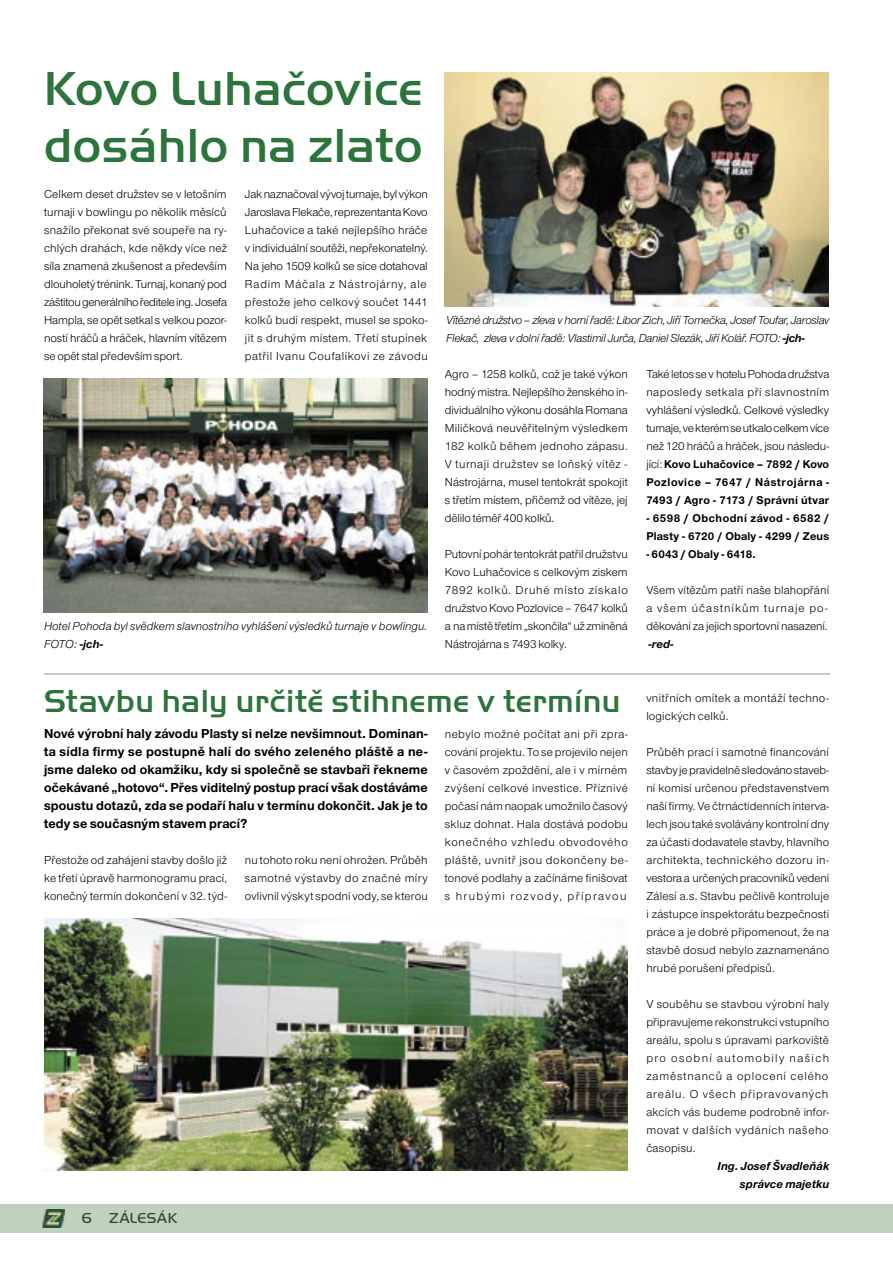
<style>
.page{position:relative;width:893px;height:1263px;background:#fff}
.page>*{position:absolute;margin:0;border:0;box-sizing:border-box;transform-origin:0 0}
.t1{font:500 49.5px/57px "Handel Gothic DOT";letter-spacing:.005em;color:#2c733c}
.t2{font:500 33px "Handel Gothic DOT";letter-spacing:.01em;color:#2c733c}
.t3{font:15px "Handel Gothic DOT Ligh";letter-spacing:.025em;color:#2a4732}
.t4{font:700 13.5px/18px "Nimbus Sans Novus TOT";letter-spacing:.01em;color:#000;text-align:justify}
.t5{font:12px/18px "Nimbus Sans Novus TOT";letter-spacing:.015em;color:#000;text-align:justify}
.t6{font:italic 12px/18px "Nimbus Sans Novus TOT";letter-spacing:-.025em;color:#000}
.t7{font:italic 12px/18px "Nimbus Sans Novus TOT";letter-spacing:.005em;color:#000}
.t8{font:italic 700 12px/18px "Nimbus Sans Novus TOT";letter-spacing:.015em;color:#000;text-align:right}
.t9{font:700 11.7px/18px "Nimbus Sans Novus TOT";letter-spacing:.03em;color:#000;text-align:justify}
.s1{font-weight:700}
.s2{font-weight:400;font-size:12px}
</style>
<div class="page">
<div style="left:0;top:1204px;width:893px;height:29px;background:#c0d2be"></div>
<img style="left:42px;top:1209px;width:23px;height:18px">
<img style="left:43px;top:378px;width:385px;height:234px">
<img style="left:445px;top:72px;width:383px;height:234px">
<img style="left:44px;top:918px;width:584px;height:252px">
<hr style="left:44px;top:674px;width:785px;height:1px;background:#c0d2be">
<h1 class="t1" style="left:44px;top:60px;width:380px">Kovo Luhačovice dosáhlo na zlato</h1>
<p class="t5" style="left:245px;top:185px;width:184px">Jak naznačoval vývoj turnaje, byl výkon Jaroslava Flekače, reprezentanta Kovo Luhačovice a také nejlepšího hráče v individuální soutěži, nepřekonatelný.<br>Na jeho 1509 kolků se sice dotahoval Radim Máčala z Nástrojárny, ale přestože jeho celkový součet 1441 kolků budí respekt, musel se spoko&shy;jit s druhým místem. Třetí stupínek patřil Ivanu Coufalíkovi ze závodu</p>
<p class="t5" style="left:44px;top:185px;width:184px">Celkem deset družstev se v letošním turnaji v bowlingu po několik měsíců snažilo překonat své soupeře na ry&shy;chlých drahách, kde někdy více než síla znamená zkušenost a především dlouholetý trénink. Turnaj, konaný pod záštitou generálního ředitele ing. Josefa Hampla, se opět setkal s velkou pozor&shy;ností hráčů a hráček, hlavním vítězem se opět stal především sport.</p>
<p class="t7" style="left:44px;top:617px;width:384px">Hotel Pohoda byl svědkem slavnostního vyhlášení výsledků turnaje v bowlingu.<br>FOTO: <span class="s1">-jch-</span></p>
<p class="t6" style="left:446px;top:311px;width:384px">Vítězné družstvo – zleva v horní řadě: Libor Zich, Jiří Tomečka, Josef Toufar, Jaroslav<br>Flekač, zleva v dolní řadě: Vlastimil Jurča, Daniel Slezák, Jiří Kolář. FOTO: <span class="s1">-jch-</span></p>
<p class="t5" style="left:445px;top:365px;width:185px">Agro – 1258 kolků, což je také výkon hodný mistra. Nejlepšího ženského in&shy;dividuálního výkonu dosáhla Romana Miličková neuvěřitelným výsledkem 182 kolků během jednoho zápasu.<br>V turnaji družstev se loňský vítěz - Nástrojárna, musel tentokrát spokojit s třetím místem, přičemž od vítěze, jej dělilo téměř 400 kolků.</p>
<p class="t5" style="left:445px;top:545px;width:185px">Putovní pohár tentokrát patřil družstvu Kovo Luhačovice s celkovým ziskem 7892 kolků. Druhé místo získalo družstvo Kovo Pozlovice – 7647 kolků a na místě třetím „skončila“ už zmíněná Nástrojárna s 7493 kolky.</p>
<p class="t5" style="left:646px;top:365px;width:184px">Také letos se v hotelu Pohoda družstva naposledy setkala při slavnostním vyhlášení výsledků. Celkové výsledky turnaje, ve kterém se utkalo celkem více než 120 hráčů a hráček, jsou následu-</p>
<p class="t9" style="left:646px;top:455px;width:184px"><span class="s2">jící:</span>Kovo Luhačovice – 7892 / Kovo Pozlovice – 7647 / Nástrojárna - 7493 / Agro - 7173 / Správní útvar</p>
<p class="t9" style="left:646px;top:509px;width:184px">- 6598 / Obchodní závod - 6582 /<br>Plasty - 6720 / Obaly - 4299 / Zeus</p>
<p class="t9" style="left:646px;top:545px;width:111px">- 6043 / Obaly - 6418.</p>
<p class="t5" style="left:646px;top:581px;width:184px">Všem vítězům patří naše blahopřání a všem účastníkům turnaje po&shy;děkování za jejich sportovní nasazení.</p>
<p class="t8" style="left:648px;top:635px;width:27px">-red-</p>
<h2 class="t2" style="left:44px;top:683px;width:578px">Stavbu haly určitě stihneme v termínu</h2>
<p class="t4" style="left:44px;top:724px;width:385px">Nové výrobní haly závodu Plasty si nelze nevšimnout. Dominan&shy;ta sídla firmy se postupně halí do svého zeleného pláště a ne&shy;jsme daleko od okamžiku, kdy si společně se stavbaři řekneme očekávané „hotovo“. Přes viditelný postup prací však dostáváme spoustu dotazů, zda se podaří halu v termínu dokončit. Jak je to tedy se současným stavem prací?</p>
<p class="t5" style="left:445px;top:725px;width:185px">nebylo možné počítat ani při zpra&shy;cování projektu. To se projevilo nejen v časovém zpoždění, ale i v mírném zvýšení celkové investice. Příznivé počasí nám naopak umožnilo časový skluz dohnat. Hala dostává podobu konečného vzhledu obvodového pláště, uvnitř jsou dokončeny be&shy;tonové podlahy a začínáme finišovat s hrubými rozvody, přípravou</p>
<p class="t5" style="left:245px;top:851px;width:184px">nu tohoto roku není ohrožen. Průběh samotné výstavby do značné míry ovlivnil výskyt spodní vody, se kterou</p>
<p class="t5" style="left:44px;top:851px;width:185px">Přestože od zahájení stavby došlo již ke třetí úpravě harmonogramu prací, konečný termín dokončení v 32. týd-</p>
<p class="t3" style="left:82px;top:1210px;width:97px">6 ZÁLESÁK</p>
<p class="t5" style="left:646px;top:689px;width:184px">vnitřních omítek a montáží techno&shy;logických celků.</p>
<p class="t5" style="left:646px;top:743px;width:185px">Průběh prací i samotné financování stavby je pravidelně sledováno staveb&shy;ní komisí určenou představenstvem naší firmy. Ve čtrnáctidenních interva&shy;lech jsou také svolávány kontrolní dny za účasti dodavatele stavby, hlavního architekta, technického dozoru in&shy;vestora a určených pracovníků vedení Zálesí a.s. Stavbu pečlivě kontroluje i zástupce inspektorátu bezpečnosti práce a je dobré připomenout, že na stavbě dosud nebylo zaznamenáno hrubé porušení předpisů.</p>
<p class="t5" style="left:646px;top:995px;width:184px">V souběhu se stavbou výrobní haly připravujeme rekonstrukci vstupního areálu, spolu s úpravami parkoviště pro osobní automobily našich zaměstnanců a oplocení celého areálu. O všech připravovaných akcích vás budeme podrobně infor&shy;movat v dalších vydáních našeho časopisu.</p>
<p class="t8" style="left:718px;top:1157px;width:113px">Ing. Josef Švadleňák správce majetku</p>
</div>
